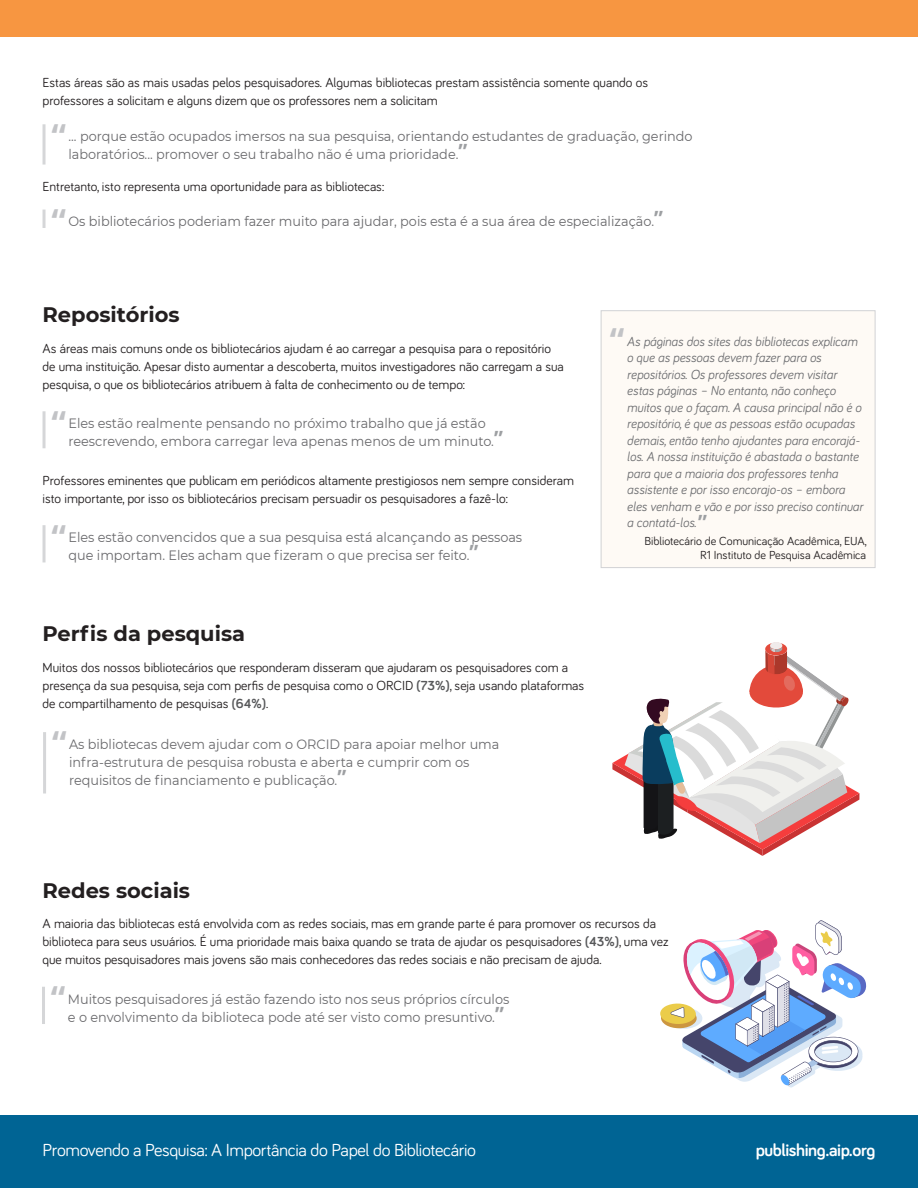
<style>
.page{position:relative;width:918px;height:1188px;background:#fff}
.page>*{position:absolute;margin:0;border:0;box-sizing:border-box;transform-origin:0 0}
.quote{font:700 34.5px "Open Sans";color:#c2c3c6;scale:.95 1}
.Main_Text{font:700 34.5px "Open Sans";color:#c2c3c6;scale:.95 1}
.Main_Hdgs{font:700 21px "Montserrat";color:#231f20}
.t1{font:18px "Bariol";letter-spacing:-.02em;color:#fff}
.t2{font:700 18px "Bariol";letter-spacing:-.02em;color:#fff}
.Main_Text-2{font:13.5px/18px "Bariol";color:#231f20}
.quote-2{font:13.5px/18px "Montserrat";color:#69696c;scale:.95 1}
.Main_Text-3{font:italic 13.5px/16.5px "Bariol";color:#6c6d70;scale:.95 1}
.Main_Text-4{font:12px/13.5px "Bariol";color:#231f20;text-align:right}
.s1{font-family:"Open Sans";font-weight:700;font-size:21px;color:#9d9fa2}
.s2{font-weight:700;color:#57585a}
.s3{font-family:"Open Sans";font-weight:700;font-style:normal;font-size:21px;color:#9d9fa2}
</style>
<div class="page">
<div style="left:0;top:1116px;width:918px;height:72px;background:#006494"></div>
<div style="left:0;top:0;width:918px;height:37px;background:#f79641"></div>
<hr style="left:43px;top:124px;width:3px;height:41px;background:#d5d6d8">
<hr style="left:43px;top:210px;width:3px;height:18px;background:#d5d6d8">
<hr style="left:43px;top:732px;width:3px;height:62px;background:#d5d6d8">
<hr style="left:42px;top:987px;width:3px;height:37px;background:#d5d6d8">
<hr style="left:43px;top:411px;width:3px;height:37px;background:#d5d6d8">
<hr style="left:43px;top:525px;width:3px;height:37px;background:#d5d6d8">
<div style="left:601px;top:311px;width:274px;height:257px;background:#fefaf5"></div>
<div style="left:601px;top:310px;width:274px;height:258px;border:1px solid #d1d2d4"></div>
<svg style="left:612px;top:642px;width:247px;height:214px"></svg>
<svg style="left:660px;top:920px;width:207px;height:167px"></svg>
<p class="Main_Text-2" style="left:43px;top:73px;width:607px">Estas áreas são as mais usadas pelos pesquisadores. Algumas bibliotecas prestam assistência somente quando os professores a solicitam e alguns dizem que os professores nem a solicitam</p>
<p class="quote" style="left:51px;top:112px;width:17px">“</p>
<p class="quote-2" style="left:68px;top:127px;width:658px">... porque estão ocupados imersos na sua pesquisa, orientando estudantes de graduação, gerindo laboratórios... promover o seu trabalho não é uma prioridade.<span class="s1">”</span></p>
<p class="Main_Text-2" style="left:43px;top:176px;width:343px">Entretanto, isto representa uma oportunidade para as bibliotecas:</p>
<p class="quote" style="left:51px;top:197px;width:17px">“</p>
<p class="quote-2" style="left:68px;top:212px;width:627px">Os bibliotecários poderiam fazer muito para ajudar, pois esta é a sua área de especialização.<span class="s1">”</span></p>
<p class="Main_Hdgs" style="left:43px;top:300px;width:139px">Repositórios</p>
<p class="Main_Text-2" style="left:43px;top:339px;width:523px">As áreas mais comuns onde os bibliotecários ajudam é ao carregar a pesquisa para o repositório de uma instituição. Apesar disto aumentar a descoberta, muitos investigadores não carregam a sua pesquisa, o que os bibliotecários atribuem à falta de conhecimento ou de tempo:</p>
<p class="quote" style="left:51px;top:399px;width:17px">“</p>
<p class="quote-2" style="left:68px;top:414px;width:459px">Eles estão realmente pensando no próximo trabalho que já estão reescrevendo, embora carregar leva apenas menos de um minuto.<span class="s1">”</span></p>
<p class="Main_Text-2" style="left:43px;top:471px;width:533px">Professores eminentes que publicam em periódicos altamente prestigiosos nem sempre consideram isto importante, por isso os bibliotecários precisam persuadir os pesquisadores a fazê-lo:</p>
<p class="quote" style="left:51px;top:513px;width:17px">“</p>
<p class="quote-2" style="left:68px;top:528px;width:479px">Eles estão convencidos que a sua pesquisa está alcançando as pessoas que importam. Eles acham que fizeram o que precisa ser feito.<span class="s1">”</span></p>
<p class="Main_Hdgs" style="left:43px;top:619px;width:204px">Perfis da pesquisa</p>
<p class="Main_Text-2" style="left:43px;top:658px;width:543px">Muitos dos nossos bibliotecários que responderam disseram que ajudaram os pesquisadores com a presença da sua pesquisa, seja com perfis de pesquisa como o ORCID <span class="s2">(73%)</span>, seja usando plataformas de compartilhamento de pesquisas <span class="s2">(64%)</span>.</p>
<p class="quote" style="left:52px;top:720px;width:17px">“</p>
<p class="quote-2" style="left:69px;top:735px;width:455px">As bibliotecas devem ajudar com o ORCID para apoiar melhor uma infra-estrutura de pesquisa robusta e aberta e cumprir com os requisitos de financiamento e publicação.<span class="s1">”</span></p>
<p class="Main_Text" style="left:610px;top:317px;width:17px">“</p>
<p class="Main_Text-3" style="left:627px;top:333px;width:250px">As páginas dos sites das bibliotecas explicam o que as pessoas devem fazer para os repositórios. Os professores devem visitar estas páginas – No entanto, não conheço muitos que o façam. A causa principal não é o repositório, é que as pessoas estão ocupadas demais, então tenho ajudantes para encorajá&shy;los. A nossa instituição é abastada o bastante para que a maioria dos professores tenha assistente e por isso encorajo-os – embora eles venham e vão e por isso preciso continuar a contatá-los.<span class="s3">”</span></p>
<p class="Main_Text-4" style="left:644px;top:534px;width:224px">Bibliotecário de Comunicação Acadêmica, EUA,<br>R1 Instituto de Pesquisa Acadêmica</p>
<p class="Main_Hdgs" style="left:43px;top:875px;width:149px">Redes sociais</p>
<p class="Main_Text-2" style="left:43px;top:914px;width:628px">A maioria das bibliotecas está envolvida com as redes sociais, mas em grande parte é para promover os recursos da biblioteca para seus usuários. É uma prioridade mais baixa quando se trata de ajudar os pesquisadores <span class="s2">(43%)</span>, uma vez que muitos pesquisadores mais jovens são mais conhecedores das redes sociais e não precisam de ajuda.</p>
<p class="quote" style="left:51px;top:974px;width:17px">“</p>
<p class="quote-2" style="left:68px;top:989px;width:466px">Muitos pesquisadores já estão fazendo isto nos seus próprios círculos e o envolvimento da biblioteca pode até ser visto como presuntivo.<span class="s1">”</span></p>
<h3 class="t1" style="left:43px;top:1138px;width:435px">Promovendo a Pesquisa: A Importância do Papel do Bibliotecário</h3>
<h3 class="t2" style="left:756px;top:1138px;width:121px">publishing.aip.org</h3>
</div>
